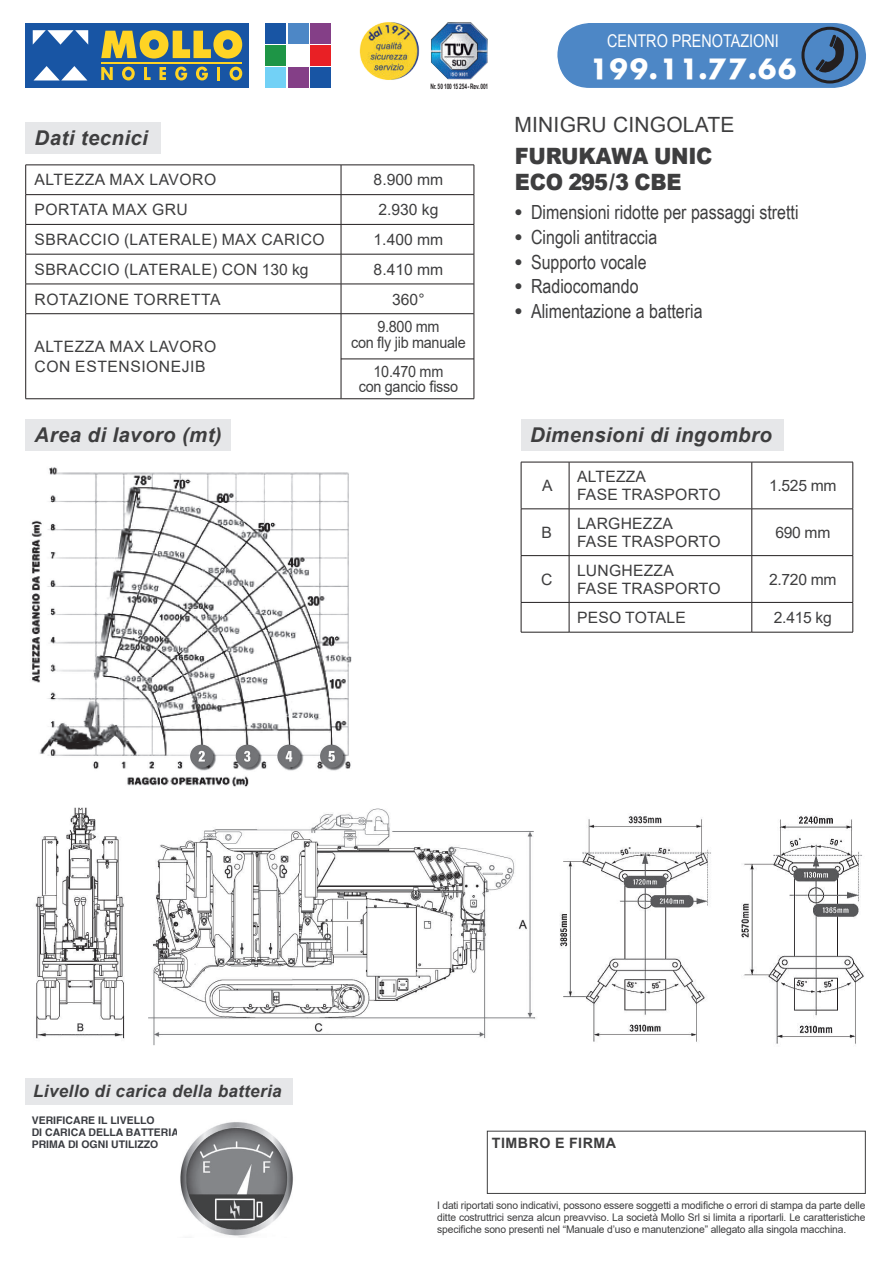
<style>
.page{position:relative;width:893px;height:1263px;background:#fff}
.page>*{position:absolute;margin:0;border:0;box-sizing:border-box;transform-origin:0 0}
.t1{font:27.3px "Futura ICG Bold";color:#fff}
.t2{font:900 22.5px/25.5px "Arial";letter-spacing:-.015em;color:#3e3e3f;scale:.93 1}
.t3{font:21px "Arial";letter-spacing:.01em;color:#3e3e3f}
.t4{font:italic 700 20.4px "Arial";letter-spacing:.02em;color:#3e3e3f}
.t5{font:19.5px "Arial Narrow";color:#3e3e3f}
.t6{font:17.55px "Arial Narrow";color:#fff}
.t7{font:italic 700 17.1px "Arial";letter-spacing:.02em;color:#3e3e3f}
.t8{font:15.6px/18px "Arial";letter-spacing:.015em;color:#3e3e3f}
.t9{font:15.6px/19.5px "Arial";letter-spacing:.035em;color:#3e3e3f}
.t10{font:15.6px/16.5px "Arial";letter-spacing:-.02em;color:#3e3e3f;text-align:center;scale:.92 1}
.t11{font:700 14.25px "Arial";letter-spacing:.035em;color:#3e3e3f}
.t12{font:10.5px/12px "Arial";letter-spacing:-.015em;color:#3e3e3f;text-align:justify}
.t13{font:700 10.5px/12px "Helvetica cyr";color:#3a3c41}
.t14{font:700 7.5px "Arial Narrow";letter-spacing:-.02em;color:#231f20;scale:.79 1}
</style>
<div class="page">
<div style="left:557px;top:22px;width:310px;height:67px;background:#4d87c6;border-radius:33px"></div>
<div style="left:556px;top:22px;width:311px;height:67px;border:1px solid #fff;border-radius:33px"></div>
<svg style="left:815px;top:34px;width:34px;height:44px"></svg>
<div style="left:801px;top:27px;width:57px;height:57px;border:3px solid #231f20;border-radius:50%"></div>
<div style="left:266px;top:23px;width:20px;height:20px;background:#1855a4"></div>
<div style="left:310px;top:67px;width:21px;height:21px;background:#1855a4"></div>
<div style="left:288px;top:23px;width:21px;height:20px;background:#4d87c6"></div>
<div style="left:310px;top:45px;width:21px;height:21px;background:#e92025"></div>
<div style="left:310px;top:23px;width:21px;height:20px;background:#843f87"></div>
<div style="left:288px;top:67px;width:21px;height:21px;background:#843f87"></div>
<div style="left:266px;top:67px;width:20px;height:21px;background:#72d1f6"></div>
<div style="left:266px;top:45px;width:20px;height:21px;background:#1e9546"></div>
<div style="left:26px;top:23px;width:223px;height:65px;background:#1855a4"></div>
<svg style="left:101px;top:30px;width:141px;height:29px"></svg>
<svg style="left:101px;top:67px;width:12px;height:13px"></svg>
<svg style="left:122px;top:67px;width:13px;height:13px"></svg>
<svg style="left:144px;top:67px;width:7px;height:13px"></svg>
<svg style="left:159px;top:67px;width:7px;height:13px"></svg>
<svg style="left:175px;top:67px;width:12px;height:13px"></svg>
<svg style="left:196px;top:67px;width:12px;height:13px"></svg>
<svg style="left:217px;top:67px;width:3px;height:13px"></svg>
<svg style="left:230px;top:67px;width:12px;height:13px"></svg>
<hr style="left:101px;top:62px;width:141px;height:1px;background:#ffd424">
<svg style="left:34px;top:66px;width:53px;height:14px"></svg>
<svg style="left:33px;top:30px;width:55px;height:15px"></svg>
<img style="left:359px;top:22px;width:61px;height:58px">
<img style="left:431px;top:22px;width:57px;height:57px">
<div style="left:26px;top:122px;width:135px;height:32px;background:#e6e7e9"></div>
<div style="left:521px;top:419px;width:262px;height:32px;background:#e6e7e9"></div>
<hr style="left:521px;top:462px;width:48px;height:1px;background:#231f20">
<hr style="left:521px;top:462px;width:1px;height:47px;background:#231f20">
<hr style="left:569px;top:462px;width:183px;height:1px;background:#231f20">
<hr style="left:569px;top:462px;width:1px;height:47px;background:#231f20">
<hr style="left:752px;top:462px;width:101px;height:1px;background:#231f20">
<hr style="left:751px;top:462px;width:1px;height:47px;background:#231f20">
<hr style="left:852px;top:462px;width:1px;height:47px;background:#231f20">
<hr style="left:521px;top:509px;width:48px;height:1px;background:#231f20">
<hr style="left:521px;top:509px;width:1px;height:46px;background:#231f20">
<hr style="left:569px;top:509px;width:183px;height:1px;background:#231f20">
<hr style="left:569px;top:509px;width:1px;height:46px;background:#231f20">
<hr style="left:752px;top:509px;width:101px;height:1px;background:#231f20">
<hr style="left:751px;top:509px;width:1px;height:46px;background:#231f20">
<hr style="left:852px;top:509px;width:1px;height:46px;background:#231f20">
<hr style="left:521px;top:555px;width:48px;height:1px;background:#231f20">
<hr style="left:521px;top:556px;width:1px;height:46px;background:#231f20">
<hr style="left:569px;top:555px;width:183px;height:1px;background:#231f20">
<hr style="left:569px;top:556px;width:1px;height:46px;background:#231f20">
<hr style="left:752px;top:555px;width:101px;height:1px;background:#231f20">
<hr style="left:751px;top:556px;width:1px;height:46px;background:#231f20">
<hr style="left:521px;top:602px;width:48px;height:1px;background:#231f20">
<svg style="left:521px;top:603px;width:1px;height:29px"></svg>
<hr style="left:569px;top:602px;width:183px;height:1px;background:#231f20">
<svg style="left:569px;top:603px;width:1px;height:29px"></svg>
<hr style="left:752px;top:602px;width:101px;height:1px;background:#231f20">
<svg style="left:751px;top:603px;width:1px;height:29px"></svg>
<svg style="left:852px;top:603px;width:1px;height:29px"></svg>
<hr style="left:521px;top:632px;width:48px;height:1px;background:#231f20">
<hr style="left:569px;top:632px;width:183px;height:1px;background:#231f20">
<hr style="left:752px;top:632px;width:101px;height:1px;background:#231f20">
<hr style="left:852px;top:556px;width:1px;height:46px;background:#231f20">
<div style="left:26px;top:419px;width:205px;height:32px;background:#e6e7e9"></div>
<img style="left:560px;top:816px;width:151px;height:226px">
<img style="left:741px;top:815px;width:123px;height:230px">
<img style="left:35px;top:807px;width:90px;height:232px">
<img style="left:148px;top:808px;width:388px;height:238px">
<hr style="left:26px;top:165px;width:315px;height:1px;background:#231f20">
<hr style="left:341px;top:165px;width:133px;height:1px;background:#231f20">
<hr style="left:26px;top:194px;width:315px;height:1px;background:#231f20">
<hr style="left:341px;top:194px;width:133px;height:1px;background:#231f20">
<hr style="left:26px;top:224px;width:315px;height:1px;background:#231f20">
<svg style="left:25px;top:165px;width:1px;height:89px"></svg>
<hr style="left:341px;top:224px;width:133px;height:1px;background:#231f20">
<svg style="left:341px;top:165px;width:1px;height:89px"></svg>
<hr style="left:26px;top:254px;width:315px;height:1px;background:#231f20">
<hr style="left:25px;top:254px;width:1px;height:30px;background:#231f20">
<hr style="left:341px;top:254px;width:133px;height:1px;background:#231f20">
<hr style="left:341px;top:254px;width:1px;height:30px;background:#231f20">
<hr style="left:26px;top:284px;width:315px;height:1px;background:#231f20">
<svg style="left:25px;top:284px;width:1px;height:29px"></svg>
<hr style="left:341px;top:284px;width:133px;height:1px;background:#231f20">
<svg style="left:341px;top:284px;width:1px;height:29px"></svg>
<hr style="left:26px;top:313px;width:315px;height:1px;background:#231f20">
<hr style="left:25px;top:314px;width:1px;height:85px;background:#231f20">
<hr style="left:341px;top:313px;width:133px;height:1px;background:#231f20">
<hr style="left:341px;top:314px;width:1px;height:85px;background:#231f20">
<hr style="left:26px;top:398px;width:315px;height:1px;background:#231f20">
<hr style="left:341px;top:398px;width:133px;height:1px;background:#231f20">
<svg style="left:474px;top:165px;width:1px;height:89px"></svg>
<hr style="left:474px;top:254px;width:1px;height:30px;background:#231f20">
<hr style="left:474px;top:284px;width:1px;height:30px;background:#231f20">
<hr style="left:474px;top:314px;width:1px;height:85px;background:#231f20">
<hr style="left:341px;top:359px;width:133px;height:1px;background:#231f20">
<div style="left:26px;top:1078px;width:267px;height:26px;background:#e6e7e9"></div>
<img style="left:180px;top:1122px;width:113px;height:116px">
<div style="left:487px;top:1131px;width:379px;height:63px;border:1px solid #3e3e3f"></div>
<img style="left:31px;top:467px;width:321px;height:320px">
<h3 class="t6" style="left:607px;top:28px;width:173px">Centro prenotazioni</h3>
<h3 class="t4" style="left:35px;top:124px;width:115px">Dati tecnici</h3>
<p class="t14" style="left:430px;top:81px;width:75px">Nr. 50 100 15 254 - Rev. 001</p>
<h3 class="t9" style="left:34px;top:170px;width:183px">ALTEZZA MAX LAVORO</h3>
<h3 class="t8" style="left:374px;top:171px;width:71px">8.900 mm</h3>
<h3 class="t9" style="left:34px;top:200px;width:155px">PORTATA MAX GRU</h3>
<h3 class="t8" style="left:378px;top:201px;width:62px">2.930 kg</h3>
<h3 class="t8" style="left:34px;top:230px;width:200px">SBRACCIO (LATERALE) max</h3>
<h3 class="t8" style="left:261px;top:230px;width:12px">carico</h3>
<h3 class="t8" style="left:374px;top:230px;width:71px">1.400 mm</h3>
<h3 class="t8" style="left:34px;top:260px;width:276px">SBRACCIO (LATERALE) CON 130 kg</h3>
<h3 class="t8" style="left:374px;top:260px;width:71px">8.410 mm</h3>
<h3 class="t9" style="left:34px;top:289px;width:112px">ROTAZIONE torretta</h3>
<h3 class="t8" style="left:392px;top:290px;width:34px">360°</h3>
<h3 class="t9" style="left:34px;top:337px;width:183px">ALTEZZA MAX LAVORO<br>CON ESTENSIONEJIB</h3>
<h3 class="t10" style="left:351px;top:318px;width:126px">9.800 mm<br>con fly jib manuale</h3>
<h3 class="t10" style="left:359px;top:364px;width:110px;line-height:15px">10.470 mm<br>con gancio fisso</h3>
<h3 class="t4" style="left:35px;top:421px;width:189px">Area di lavoro (mt)</h3>
<h1 class="t1" style="left:588px;top:50px;width:211px">199.11.77.66</h1>
<h3 class="t3" style="left:514px;top:110px;width:221px">MINIGRU CINGOLATE</h3>
<h2 class="t2" style="left:515px;top:143px;width:214px">FURUKAWA UNIC<br>ECO 295/3 CBE</h2>
<h3 class="t5" style="left:514px;top:198px;width:286px"><sup>●</sup> Dimensioni ridotte per passaggi stretti</h3>
<h3 class="t5" style="left:514px;top:223px;width:144px"><sup>●</sup> Cingoli antitraccia</h3>
<h3 class="t5" style="left:514px;top:247px;width:134px"><sup>●</sup> Supporto vocale</h3>
<h3 class="t5" style="left:514px;top:272px;width:126px"><sup>●</sup> Radiocomando</h3>
<h3 class="t5" style="left:514px;top:297px;width:190px"><sup>●</sup> Alimentazione a batteria</h3>
<h3 class="t4" style="left:530px;top:421px;width:243px">Dimensioni di ingombro</h3>
<h3 class="t8" style="left:542px;top:477px;width:12px">A</h3>
<h3 class="t8" style="left:577px;top:468px;width:145px">ALTEZZA<br>FASE TRASPORTO</h3>
<h3 class="t8" style="left:769px;top:477px;width:69px">1.525 mm</h3>
<h3 class="t8" style="left:542px;top:523px;width:12px">B</h3>
<h3 class="t8" style="left:577px;top:514px;width:145px">LARGHEZZA<br>FASE TRASPORTO</h3>
<h3 class="t8" style="left:775px;top:523px;width:57px">690 mm</h3>
<h3 class="t8" style="left:541px;top:570px;width:13px">C</h3>
<h3 class="t8" style="left:577px;top:561px;width:145px">LUNGHEZZA<br>FASE TRASPORTO</h3>
<h3 class="t8" style="left:769px;top:570px;width:69px">2.720 mm</h3>
<h3 class="t8" style="left:577px;top:608px;width:110px">PESO TOTALE</h3>
<h3 class="t8" style="left:774px;top:608px;width:59px">2.415 kg</h3>
<h3 class="t7" style="left:33px;top:1079px;width:250px">Livello di carica della batteria</h3>
<p class="t13" style="left:32px;top:1114px;width:149px">VERIFICARE IL LIVELLO<br>DI CARICA DELLA BATTERIA<br>PRIMA DI OGNI UTILIZZO</p>
<h3 class="t11" style="left:492px;top:1132px;width:126px">TIMBRO E FIRMA</h3>
<p class="t12" style="left:437px;top:1200px;width:430px">I dati riportati sono indicativi, possono essere soggetti a modifiche o errori di stampa da parte delle ditte costruttrici senza alcun preavviso. La società Mollo Srl si limita a riportarli. Le caratteristiche specifiche sono presenti nel “Manuale d’uso e manutenzione” allegato alla singola macchina.</p>
</div>
